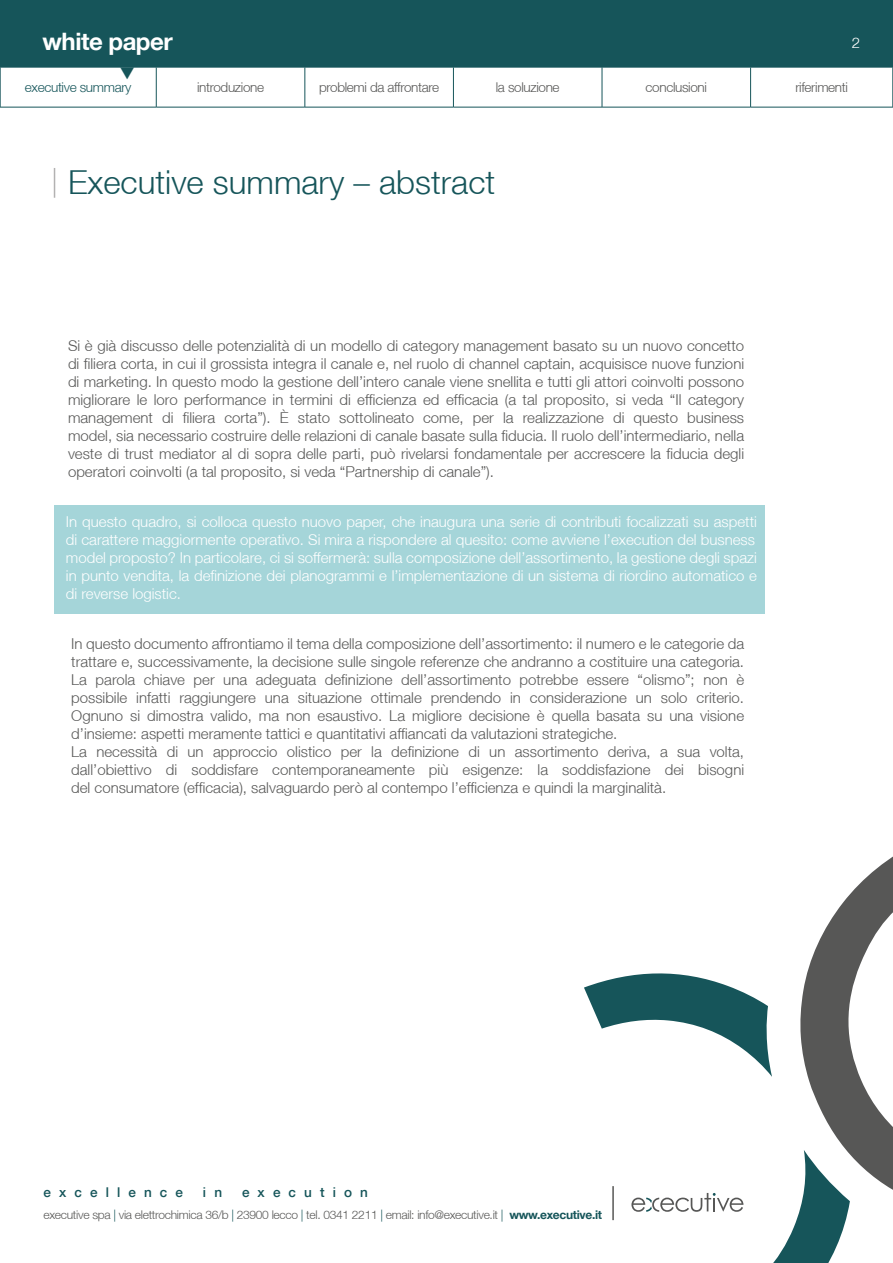
<style>
.page{position:relative;width:893px;height:1263px;background:#fff}
.page>*{position:absolute;margin:0;border:0;box-sizing:border-box;transform-origin:0 0}
.t1{font:300 33px "Helvetica Neue";color:#16555a}
.t2{font:700 24px "Helvetica Neue";letter-spacing:-.02em;color:#fff}
.t3{font:300 15px/18px "Helvetica Neue";color:#575756;text-align:justify}
.t4{font:300 15px/18px "Helvetica Neue";color:#fff}
.t5{font:300 13.5px "Helvetica Neue";letter-spacing:-.025em;color:#575756}
.t6{font:500 13.5px "Helvetica Neue";letter-spacing:.6em;color:#16555a}
.t7{font:300 13.5px "Helvetica Neue";letter-spacing:-.025em;color:#16555a}
.t8{font:300 12px "Helvetica Neue";letter-spacing:-.025em;color:#575756}
.s1{color:#16555a}
.s2{font-weight:700;color:#16555a}
</style>
<div class="page">
<div style="left:0;top:0;width:893px;height:67px;background:#16555a"></div>
<svg style="left:584px;top:856px;width:309px;height:407px"></svg>
<div style="left:54px;top:505px;width:710px;height:108px;background:#a5d5d9"></div>
<hr style="left:54px;top:168px;width:1px;height:30px;background:#b3b2b2">
<hr style="left:0;top:67px;width:156px;height:1px;background:#16555a">
<hr style="left:0;top:67px;width:1px;height:40px;background:#16555a">
<hr style="left:156px;top:67px;width:149px;height:1px;background:#16555a">
<hr style="left:305px;top:67px;width:148px;height:1px;background:#16555a">
<hr style="left:453px;top:67px;width:149px;height:1px;background:#16555a">
<hr style="left:602px;top:67px;width:149px;height:1px;background:#16555a">
<hr style="left:751px;top:67px;width:142px;height:1px;background:#16555a">
<hr style="left:892px;top:67px;width:1px;height:40px;background:#16555a">
<hr style="left:0;top:107px;width:156px;height:1px;background:#16555a">
<hr style="left:156px;top:107px;width:149px;height:1px;background:#16555a">
<hr style="left:305px;top:107px;width:148px;height:1px;background:#16555a">
<hr style="left:453px;top:107px;width:149px;height:1px;background:#16555a">
<hr style="left:602px;top:107px;width:149px;height:1px;background:#16555a">
<hr style="left:751px;top:107px;width:142px;height:1px;background:#16555a">
<hr style="left:156px;top:67px;width:1px;height:40px;background:#16555a">
<hr style="left:305px;top:67px;width:1px;height:40px;background:#16555a">
<hr style="left:453px;top:67px;width:1px;height:40px;background:#16555a">
<hr style="left:602px;top:67px;width:1px;height:40px;background:#16555a">
<hr style="left:750px;top:67px;width:1px;height:40px;background:#16555a">
<svg style="left:121px;top:67px;width:14px;height:1px"></svg>
<h2 class="t2" style="left:43px;top:26px;width:132px">white paper</h2>
<p class="t4" style="left:852px;top:33px;width:10px">2</p>
<p class="t7" style="left:25px;top:79px;width:108px">executive summary</p>
<p class="t5" style="left:197px;top:79px;width:69px">introduzione</p>
<p class="t5" style="left:319px;top:79px;width:121px">problemi da affrontare</p>
<p class="t5" style="left:496px;top:79px;width:65px">la soluzione</p>
<p class="t5" style="left:646px;top:79px;width:63px">conclusioni</p>
<p class="t5" style="left:795px;top:79px;width:54px">riferimenti</p>
<h1 class="t1" style="left:68px;top:162px;width:429px">Executive summary – abstract</h1>
<p class="t3" style="left:68px;top:336px;width:678px">Si è già discusso delle potenzialità di un modello di category management basato su un nuovo concetto di filiera corta, in cui il grossista integra il canale e, nel ruolo di channel captain, acquisisce nuove funzioni di marketing. In questo modo la gestione dell’intero canale viene snellita e tutti gli attori coinvolti possono migliorare le loro performance in termini di efficienza ed efficacia (a tal proposito, si veda “Il category management di filiera corta”). È stato sottolineato come, per la realizzazione di questo business model, sia necessario costruire delle relazioni di canale basate sulla fiducia. Il ruolo dell’intermediario, nella veste di trust mediator al di sopra delle parti, può rivelarsi fondamentale per accrescere la fiducia degli operatori coinvolti (a tal proposito, si veda “Partnership di canale”).</p>
<p class="t4" style="left:66px;top:512px;width:692px">In questo quadro, si colloca questo nuovo paper, che inaugura una serie di contributi focalizzati su aspetti di carattere maggiormente operativo. Si mira a rispondere al quesito: come avviene l’execution del busness model proposto? In particolare, ci si soffermerà: sulla composizione dell’assortimento, la gestione degli spazi in punto vendita, la definizione dei planogrammi e l’implementazione di un sistema di riordino automatico e di reverse logistic.</p>
<p class="t3" style="left:71px;top:634px;width:674px;text-align:left">In questo documento affrontiamo il tema della composizione dell’assortimento: il numero e le categorie da trattare e, successivamente, la decisione sulle singole referenze che andranno a costituire una categoria.<br>La parola chiave per una adeguata definizione dell’assortimento potrebbe essere “olismo”; non è possibile infatti raggiungere una situazione ottimale prendendo in considerazione un solo criterio.<br>Ognuno si dimostra valido, ma non esaustivo. La migliore decisione è quella basata su una visione d’insieme: aspetti meramente tattici e quantitativi affiancati da valutazioni strategiche.<br>La necessità di un approccio olistico per la definizione di un assortimento deriva, a sua volta, dall’obiettivo di soddisfare contemporaneamente più esigenze: la soddisfazione dei bisogni del consumatore (efficacia), salvaguardo però al contempo l’efficienza e quindi la marginalità.</p>
<p class="t6" style="left:44px;top:1184px;width:141px">excellence</p>
<p class="t6" style="left:203px;top:1184px;width:21px">i n</p>
<p class="t6" style="left:242px;top:1184px;width:127px">execution</p>
<p class="t8" style="left:44px;top:1208px;width:560px">executive spa <span class="s1">|</span> via elettrochimica 36/b <span class="s1">|</span> 23900 lecco <span class="s1">|</span> tel. 0341 2211 <span class="s1">|</span> email: info@executive.it <span class="s1">|</span> <span class="s2">www.executive.it</span></p>
</div>
